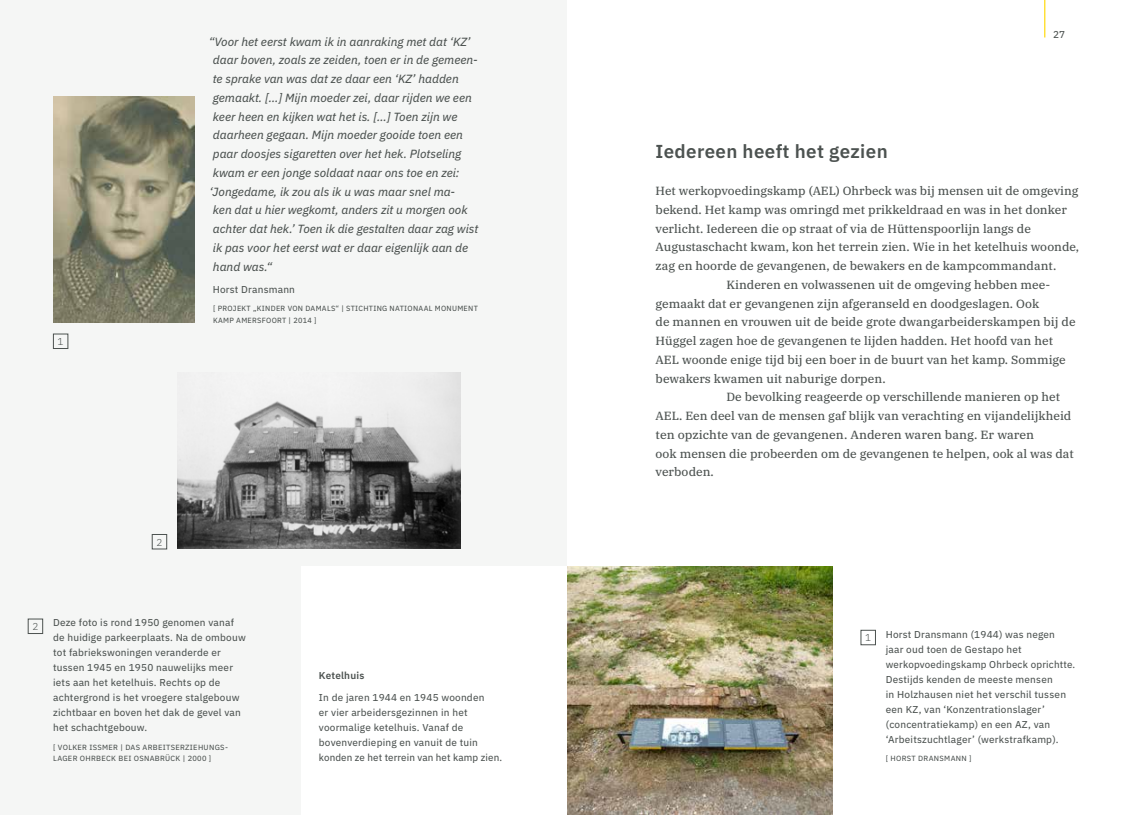
<style>
.page{position:relative;width:1134px;height:815px;background:#fff}
.page>*{position:absolute;margin:0;border:0;box-sizing:border-box;transform-origin:0 0}
.t1{font:600 18.75px "IBM Plex Sans";letter-spacing:.02em;color:#4c5250}
.t2{font:11.88px "IBM Plex Serif Text";color:#4c5250}
.t3{font:italic 11.88px/18.8px "IBM Plex Sans Text";color:#4c5250}
.t4{font:10px/15px "IBM Plex Sans Text";letter-spacing:.02em;color:#4c5250}
.t5{font:600 10px "IBM Plex Sans";letter-spacing:.02em;color:#4c5250}
.t6{font:300 10px "IBM Plex Sans";color:#4c5250}
.t7{font:7.5px/11.2px "IBM Plex Sans Text";letter-spacing:.04em;color:#4c5250}
</style>
<div class="page">
<div style="left:0;top:0;width:567px;height:815px;background:#f5f6f5"></div>
<img style="left:567px;top:567px;width:266px;height:248px">
<div style="left:301px;top:567px;width:266px;height:248px;background:#fff"></div>
<img style="left:177px;top:372px;width:284px;height:177px">
<div style="left:28px;top:619px;width:15px;height:15px;border:1px solid #4c5250"></div>
<div style="left:152px;top:534px;width:15px;height:15px;border:1px solid #4c5250"></div>
<div style="left:53px;top:334px;width:15px;height:15px;border:1px solid #4c5250"></div>
<img style="left:53px;top:96px;width:142px;height:226px">
<div style="left:861px;top:630px;width:15px;height:15px;border:1px solid #4c5250"></div>
<hr style="left:1044px;top:0;width:1px;height:38px;background:#ffdb16">
<p class="t6" style="left:58px;top:334px;width:7px">1</p>
<p class="t3" style="left:209px;top:31px;width:271px">“Voor het eerst kwam ik in aanraking met dat ‘KZ’ daar boven, zoals ze zeiden, toen er in de gemeen&shy;te sprake van was dat ze daar een ‘KZ’ hadden gemaakt. […] Mijn moeder zei, daar rijden we een keer heen en kijken wat het is. […] Toen zijn we daarheen gegaan. Mijn moeder gooide toen een paar doosjes sigaretten over het hek. Plotseling kwam er een jonge soldaat naar ons toe en zei: ‘Jongedame, ik zou als ik u was maar snel ma-<br>ken dat u hier wegkomt, anders zit u morgen ook achter dat hek.’ Toen ik die gestalten daar zag wist ik pas voor het eerst wat er daar eigenlijk aan de hand was.“</p>
<p class="t4" style="left:213px;top:281px;width:84px">Horst Dransmann</p>
<p class="t7" style="left:213px;top:302px;width:266px">[ PROJEKT „KINDER VON DAMALS“ | STICHTING NATIONAAL MONUMENT<br>KAMP AMERSFOORT | 2014 ]</p>
<p class="t6" style="left:156px;top:535px;width:8px">2</p>
<p class="t6" style="left:32px;top:619px;width:8px">2</p>
<p class="t4" style="left:53px;top:614px;width:194px">Deze foto is rond 1950 genomen vanaf de huidige parkeerplaats. Na de ombouw tot fabriekswoningen veranderde er tussen 1945 en 1950 nauwelijks meer iets aan het ketelhuis. Rechts op de achtergrond is het vroegere stalgebouw zichtbaar en boven het dak de gevel van het schachtgebouw.</p>
<p class="t7" style="left:53px;top:741px;width:176px">[ VOLKER ISSMER | DAS ARBEITSERZIEHUNGS-<br>LAGER OHRBECK BEI OSNABRÜCK | 2000 ]</p>
<p class="t5" style="left:319px;top:667px;width:47px">Ketelhuis</p>
<p class="t4" style="left:319px;top:689px;width:185px">In de jaren 1944 en 1945 woonden<br>er vier arbeidersgezinnen in het voormalige ketelhuis. Vanaf de bovenverdieping en vanuit de tuin konden ze het terrein van het kamp zien.</p>
<p class="t4" style="left:1053px;top:26px;width:13px">27</p>
<h1 class="t1" style="left:656px;top:136px;width:234px">Iedereen heeft het gezien</h1>
<p class="t2" style="left:656px;top:182px;width:424px">Het werkopvoedingskamp (AEL) Ohrbeck was bij mensen uit de omgeving</p>
<p class="t2" style="left:656px;top:200px;width:413px">bekend. Het kamp was omringd met prikkeldraad en was in het donker</p>
<p class="t2" style="left:656px;top:219px;width:377px">verlicht. Iedereen die op straat of via de Hüttenspoorlijn langs de</p>
<p class="t2" style="left:656px;top:238px;width:425px">Augustaschacht kwam, kon het terrein zien. Wie in het ketelhuis woonde,</p>
<p class="t2" style="left:656px;top:257px;width:402px">zag en hoorde de gevangenen, de bewakers en de kampcommandant.</p>
<p class="t2" style="left:726px;top:275px;width:325px">Kinderen en volwassenen uit de omgeving hebben mee-</p>
<p class="t2" style="left:656px;top:294px;width:385px">gemaakt dat er gevangenen zijn afgeranseld en doodgesla gen. Ook</p>
<p class="t2" style="left:656px;top:313px;width:422px">de mannen en vrouwen uit de beide grote dwangarbeiderskampen bij de</p>
<p class="t2" style="left:656px;top:332px;width:399px">Hüggel zagen hoe de gevangenen te lijden hadden. Het hoofd van het</p>
<p class="t2" style="left:656px;top:350px;width:412px">AEL woonde enige tijd bij een boer in de buurt van het kamp. Sommige</p>
<p class="t2" style="left:656px;top:369px;width:232px">bewakers kwamen uit naburige dorpen.</p>
<p class="t2" style="left:726px;top:388px;width:335px">De bevolking reageerde op verschillende manieren op het</p>
<p class="t2" style="left:656px;top:407px;width:417px">AEL. Een deel van de mensen gaf blijk van verachting en vijandelijkheid</p>
<p class="t2" style="left:656px;top:425px;width:380px">ten opzichte van de gevangenen. Anderen waren bang. Er waren</p>
<p class="t2" style="left:656px;top:444px;width:420px">ook mensen die probeerden om de gevangenen te helpen, ook al was dat</p>
<p class="t2" style="left:656px;top:463px;width:60px">verboden.</p>
<p class="t6" style="left:865px;top:630px;width:7px">1</p>
<p class="t4" style="left:886px;top:626px;width:191px">Horst Dransmann (1944) was negen<br>jaar oud toen de Gestapo het werkopvoedingskamp Ohrbeck oprichtte.<br>Destijds kenden de meeste mensen<br>in Holzhausen niet het verschil tussen een KZ, van ‘Konzentrationslager’ (concentratiekamp) en een AZ, van ‘Arbeitszuchtlager’ (werkstrafkamp).</p>
<p class="t7" style="left:886px;top:752px;width:87px">[ HORST DRANSMANN ]</p>
</div>
